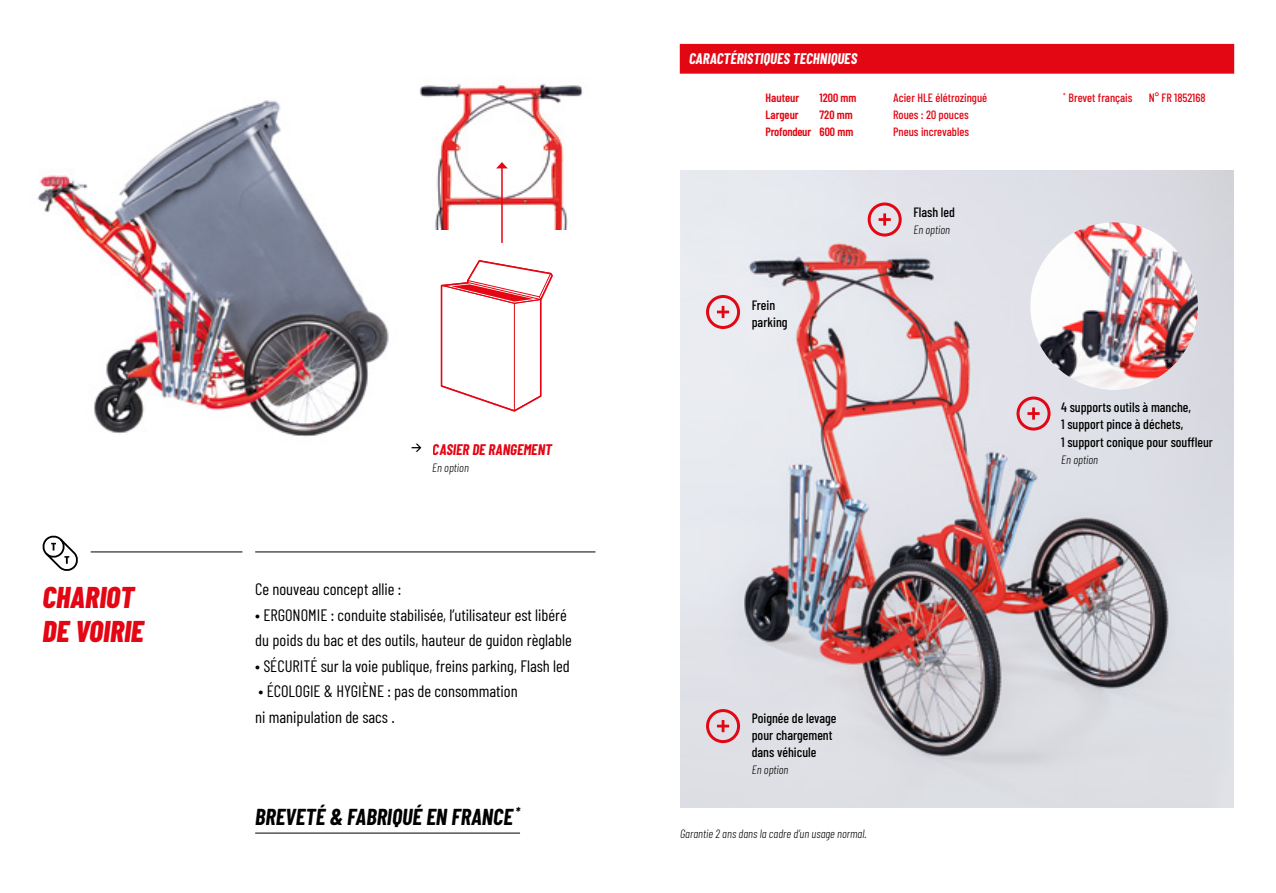
<style>
.page{position:relative;width:1276px;height:893px;background:#fff}
.page>*{position:absolute;margin:0;border:0;box-sizing:border-box;transform-origin:0 0}
.t1{font:italic 800 30px/34px "Barlow Condensed";color:#e30613}
.t2{font:italic 700 22.5px "Barlow Condensed";color:#000}
.t3{font:16.5px/25.5px "Barlow Condensed";color:#000}
.t4{font:italic 700 15px "Barlow Condensed";color:#fff}
.t5{font:italic 700 15px "Barlow Condensed";color:#e30613}
.t6{font:500 13.5px/17px "Barlow Condensed";color:#000}
.t7{font:500 12px/17px "Barlow Condensed";color:#e30613}
.t8{font:italic 300 12px "Barlow Condensed";color:#000}
.t9{font:600 12px "Barlow Condensed";color:#e30613}
.t10{font:600 12px/17px "Barlow Condensed";letter-spacing:-.02em;color:#e30613;text-align:right}
</style>
<div class="page">
<img style="left:680px;top:170px;width:553px;height:638px">
<hr style="left:255px;top:833px;width:265px;height:1px;background:#000">
<svg style="left:1027px;top:407px;width:12px;height:13px"></svg>
<div style="left:1016px;top:396px;width:34px;height:35px;border:3px solid #e30613;border-radius:50%"></div>
<svg style="left:717px;top:306px;width:12px;height:12px"></svg>
<div style="left:706px;top:295px;width:34px;height:34px;border:3px solid #e30613;border-radius:50%"></div>
<hr style="left:91px;top:552px;width:151px;height:1px;background:#000">
<hr style="left:255px;top:552px;width:340px;height:1px;background:#000">
<svg style="left:43px;top:536px;width:35px;height:35px"></svg>
<div style="left:680px;top:44px;width:554px;height:30px;background:#e30613;border:2px solid #e30613"></div>
<img style="left:37px;top:100px;width:352px;height:337px">
<img style="left:419px;top:83px;width:164px;height:147px">
<svg style="left:440px;top:260px;width:113px;height:152px"></svg>
<svg style="left:878px;top:213px;width:13px;height:13px"></svg>
<div style="left:867px;top:203px;width:34px;height:34px;border:3px solid #e30613;border-radius:50%"></div>
<svg style="left:717px;top:720px;width:12px;height:12px"></svg>
<div style="left:706px;top:709px;width:34px;height:34px;border:3px solid #e30613;border-radius:50%"></div>
<svg style="left:411px;top:444px;width:10px;height:8px"></svg>
<img style="left:1030px;top:222px;width:168px;height:168px;border-radius:84px">
<hr style="left:501px;top:168px;width:2px;height:75px;background:#e30613">
<svg style="left:496px;top:162px;width:12px;height:6px"></svg>
<h1 class="t1" style="left:43px;top:579px;width:103px">CHARIOT<br>DE VOIRIE</h1>
<p class="t5" style="left:433px;top:440px;width:121px">CASIER DE RANGEMENT</p>
<p class="t8" style="left:432px;top:460px;width:38px">En option</p>
<p class="t3" style="left:255px;top:576px;width:148px">Ce nouveau concept allie :</p>
<p class="t3" style="left:255px;top:602px;width:318px">• ERGONOMIE : conduite stabilisée, l’utilisateur est libéré du poids du bac et des outils, hauteur de guidon règlable</p>
<p class="t3" style="left:255px;top:653px;width:316px">• SÉCURITÉ sur la voie publique, freins parking, Flash led</p>
<p class="t3" style="left:255px;top:678px;width:264px">• ÉCOLOGIE &amp; HYGIÈNE : pas de consommation ni manipulation de sacs .</p>
<h2 class="t2" style="left:255px;top:803px;width:266px">BREVETÉ &amp; FABRIQUÉ EN FRANCE <sup>*</sup></h2>
<p class="t4" style="left:689px;top:49px;width:170px">CARACTÉRISTIQUES TECHNIQUES</p>
<p class="t9" style="left:765px;top:90px;width:35px">Hauteur</p>
<p class="t9" style="left:819px;top:90px;width:38px">1200 mm</p>
<p class="t9" style="left:765px;top:107px;width:35px">Largeur</p>
<p class="t10" style="left:765px;top:106px;width:89px">720 mm<br>Profondeur 600 mm</p>
<p class="t6" style="left:752px;top:297px;width:37px">Frein parking</p>
<p class="t7" style="left:893px;top:89px;width:95px">Acier HLE élétrozingué<br>Roues : 20 pouces<br>Pneus increvables</p>
<p class="t7" style="left:1063px;top:89px;width:71px"><sup>*</sup> Brevet français</p>
<p class="t7" style="left:1148px;top:89px;width:58px">N° FR 1852168</p>
<p class="t6" style="left:913px;top:203px;width:43px">Flash led</p>
<p class="t8" style="left:913px;top:222px;width:38px">En option</p>
<p class="t6" style="left:1061px;top:399px;width:153px">4 supports outils à manche,<br>1 support pince à déchets,<br>1 support conique pour souffleur</p>
<p class="t8" style="left:1061px;top:452px;width:38px">En option</p>
<p class="t6" style="left:752px;top:709px;width:86px">Poignée de levage pour chargement dans véhicule</p>
<p class="t8" style="left:752px;top:762px;width:38px">En option</p>
<p class="t8" style="left:680px;top:826px;width:188px">Garantie 2 ans dans la cadre d’un usage normal.</p>
</div>
